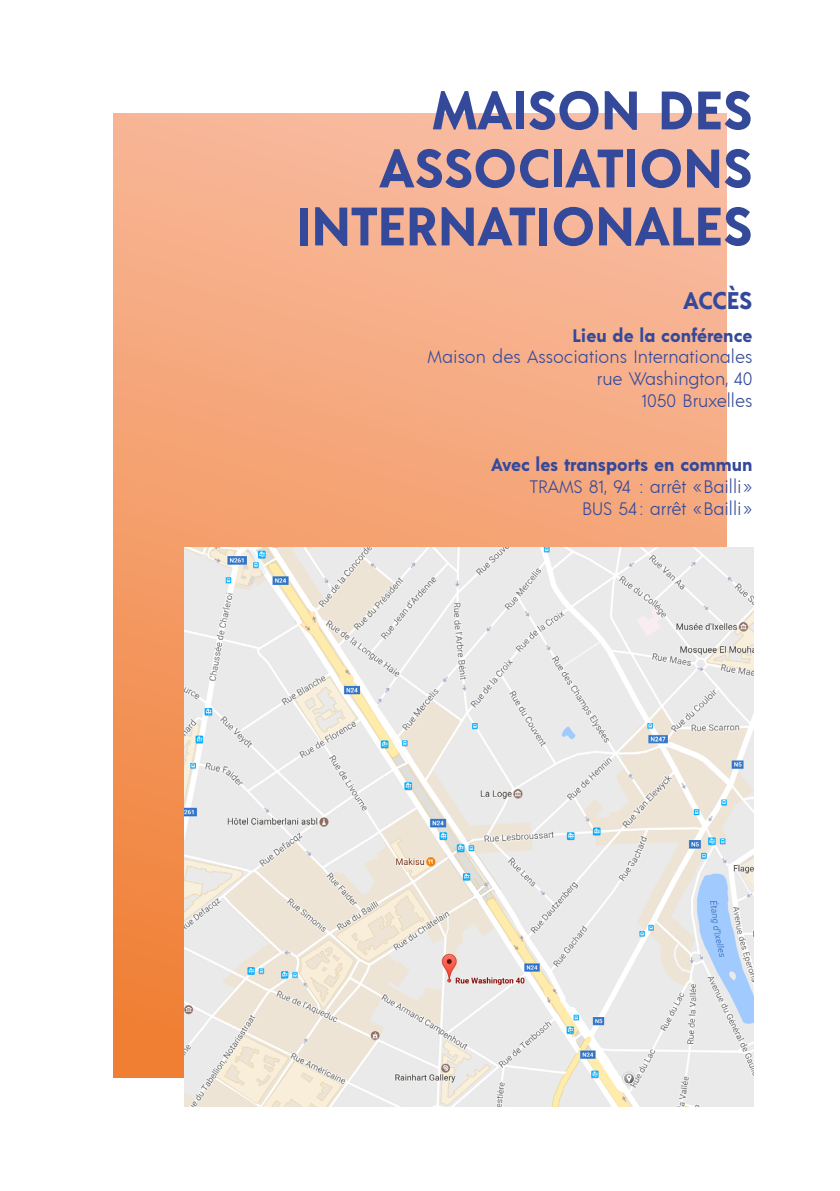
<style>
.page{position:relative;width:840px;height:1191px;background:#fff}
.page>*{position:absolute;margin:0;border:0;box-sizing:border-box;transform-origin:0 0}
.t1{font:700 54px/58px "Acre";color:#34499a;text-align:right}
.t2{font:700 24px "Acre";letter-spacing:-.01em;color:#34499a}
.t3{font:300 18px/21.6px "Acre";color:#34499a;text-align:right}
.t4{font:700 18px "Acre";color:#34499a}
</style>
<div class="page">
<div style="left:113px;top:113px;width:613px;height:964px;background:linear-gradient(to bottom,#f8bda2,#f07b2d)"></div>
<img style="left:184px;top:548px;width:568px;height:558px">
<h1 class="t1" style="left:296px;top:78px;width:457px">MAISON DES<br>ASSOCIATIONS<br>INTERNATIONALES</h1>
<h2 class="t2" style="left:682px;top:283px;width:71px">ACCÈS</h2>
<p class="t4" style="left:572px;top:323px;width:181px">Lieu de la conférence</p>
<p class="t3" style="left:427px;top:345px;width:326px">Maison des Associations Internationales rue Washington, 40<br>1050 Bruxelles</p>
<p class="t4" style="left:491px;top:452px;width:262px">Avec les transports en commun</p>
<p class="t3" style="left:529px;top:475px;width:224px">TRAMS 81, 94 : arrêt «Bailli »<br>BUS 54 : arrêt «Bailli »</p>
</div>
